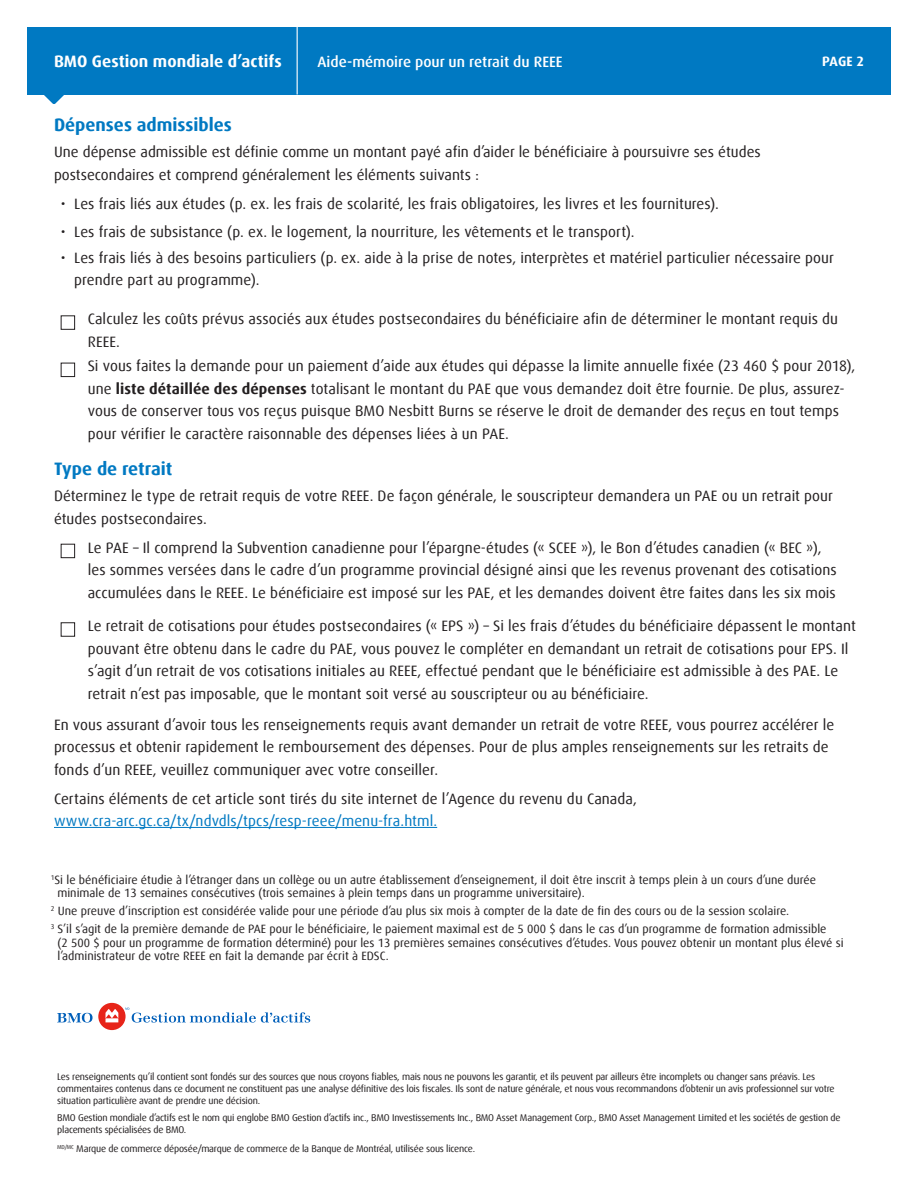
<style>
.page{position:relative;width:918px;height:1188px;background:#fff}
.page>*{position:absolute;margin:0;border:0;box-sizing:border-box;transform-origin:0 0}
.t1{font:700 18px "Dax Offc Pro";color:#0079c2}
.t2{font:700 16.5px "Dax Offc Pro";letter-spacing:.005em;color:#fff}
.Body_text_-_Form{font:15px/22.5px "Dax Offc Pro";letter-spacing:.005em;color:#231f20}
.Legal_entity_text{font:500 15px "Dax Pro";color:#fff}
.t3{font:700 13.5px "Dax Offc Pro";color:#fff}
.Paragraph_Headline{font:12px/13.5px "Dax Offc Pro";color:#231f20}
.Legal_7_5_9_Black{font:9.75px/12px "Dax Offc Pro";letter-spacing:-.02em;color:#231f20}
.s1{font-weight:700}
.s2{color:#0079c2}
</style>
<div class="page">
<div style="left:27px;top:27px;width:864px;height:67px;background:#0079c2"></div>
<svg style="left:43px;top:94px;width:22px;height:10px"></svg>
<hr style="left:297px;top:27px;width:1px;height:67px;background:#fff">
<svg style="left:57px;top:1013px;width:36px;height:10px"></svg>
<svg style="left:98px;top:1003px;width:28px;height:27px"></svg>
<svg style="left:106px;top:1009px;width:12px;height:13px"></svg>
<svg style="left:125px;top:1008px;width:185px;height:15px"></svg>
<hr style="left:54px;top:827px;width:383px;height:1px;background:#0079c2">
<div style="left:61px;top:315px;width:14px;height:15px;border:1px solid #231f20"></div>
<div style="left:61px;top:363px;width:14px;height:14px;border:1px solid #231f20"></div>
<div style="left:61px;top:544px;width:14px;height:14px;border:1px solid #231f20"></div>
<div style="left:61px;top:622px;width:14px;height:15px;border:1px solid #231f20"></div>
<p class="t2" style="left:54px;top:51px;width:229px">BMO Gestion mondiale d’actifs</p>
<p class="Legal_entity_text" style="left:317px;top:52px;width:247px">Aide-mémoire pour un retrait du REEE</p>
<p class="t3" style="left:822px;top:53px;width:43px">PAGE 2</p>
<p class="t1" style="left:54px;top:113px;width:179px">Dépenses admissibles</p>
<p class="Body_text_-_Form" style="left:54px;top:141px;width:708px">Une dépense admissible est définie comme un montant payé afin d’aider le bénéficiaire à poursuivre ses études postsecondaires et comprend généralement les éléments suivants :</p>
<p class="Body_text_-_Form" style="left:61px;top:192px;width:660px">• Les frais liés aux études (p. ex. les frais de scolarité, les frais obligatoires, les livres et les fournitures).</p>
<p class="Body_text_-_Form" style="left:61px;top:221px;width:575px">• Les frais de subsistance (p. ex. le logement, la nourriture, les vêtements et le transport).</p>
<p class="Body_text_-_Form" style="left:74px;top:246px;width:761px;text-indent:-14px">• Les frais liés à des besoins particuliers (p. ex. aide à la prise de notes, interprètes et matériel particulier nécessaire pour prendre part au programme).</p>
<p class="Body_text_-_Form" style="left:88px;top:308px;width:752px">Calculez les coûts prévus associés aux études postsecondaires du bénéficiaire afin de déterminer le montant requis du<br>REEE.</p>
<p class="Body_text_-_Form" style="left:88px;top:355px;width:769px">Si vous faites la demande pour un paiement d’aide aux études qui dépasse la limite annuelle fixée (23 460 $ pour 2018), une <span class="s1">liste détaillée des dépenses</span> totalisant le montant du PAE que vous demandez doit être fournie. De plus, assurez&shy;vous de conserver tous vos reçus puisque BMO Nesbitt Burns se réserve le droit de demander des reçus en tout temps pour vérifier le caractère raisonnable des dépenses liées à un PAE.</p>
<p class="t1" style="left:54px;top:457px;width:120px">Type de retrait</p>
<p class="Body_text_-_Form" style="left:54px;top:485px;width:781px">Déterminez le type de retrait requis de votre REEE. De façon générale, le souscripteur demandera un PAE ou un retrait pour études postsecondaires.</p>
<p class="Body_text_-_Form" style="left:88px;top:536px;width:751px">Le PAE – Il comprend la Subvention canadienne pour l’épargne-études (« SCEE »), le Bon d’études canadien (« BEC »), les sommes versées dans le cadre d’un programme provincial désigné ainsi que les revenus provenant des cotisations accumulées dans le REEE. Le bénéficiaire est imposé sur les PAE, et les demandes doivent être faites dans les six mois</p>
<p class="Body_text_-_Form" style="left:88px;top:615px;width:770px">Le retrait de cotisations pour études postsecondaires (« EPS ») – Si les frais d’études du bénéficiaire dépassent le montant pouvant être obtenu dans le cadre du PAE, vous pouvez le compléter en demandant un retrait de cotisations pour EPS. Il s’agit d’un retrait de vos cotisations initiales au REEE, effectué pendant que le bénéficiaire est admissible à des PAE. Le retrait n’est pas imposable, que le montant soit versé au souscripteur ou au bénéficiaire.</p>
<p class="Body_text_-_Form" style="left:54px;top:713px;width:782px">En vous assurant d’avoir tous les renseignements requis avant demander un retrait de votre REEE, vous pourrez accélérer le processus et obtenir rapidement le remboursement des dépenses. Pour de plus amples renseignements sur les retraits de fonds d’un REEE, veuillez communiquer avec votre conseiller.</p>
<p class="Body_text_-_Form" style="left:54px;top:787px;width:584px">Certains éléments de cet article sont tirés du site internet de l’Agence du revenu du Canada, <span class="s2">www.cra-arc.gc.ca/tx/ndvdls/tpcs/resp-reee/menu-fra.html.</span></p>
<p class="Paragraph_Headline" style="left:57px;top:873px;width:760px;text-indent:-7px"><sup>1</sup>Si le bénéficiaire étudie à l’étranger dans un collège ou un autre établissement d’enseignement, il doit être inscrit à temps plein à un cours d’une durée minimale de 13 semaines consécutives (trois semaines à plein temps dans un programme universitaire).</p>
<p class="Paragraph_Headline" style="left:51px;top:904px;width:740px"><sup>2</sup> Une preuve d’inscription est considérée valide pour une période d’au plus six mois à compter de la date de fin des cours ou de la session scolaire.</p>
<p class="Paragraph_Headline" style="left:58px;top:922px;width:788px;text-indent:-7px"><sup>3</sup> S’il s’agit de la première demande de PAE pour le bénéficiaire, le paiement maximal est de 5 000 $ dans le cas d’un programme de formation admissible<br>(2 500 $ pour un programme de formation déterminé) pour les 13 premières semaines consécutives d’études. Vous pouvez obtenir un montant plus élevé si l’administrateur de votre REEE en fait la demande par écrit à EDSC.</p>
<p class="Legal_7_5_9_Black" style="left:57px;top:1070px;width:779px">Les renseignements qu’il contient sont fondés sur des sources que nous croyons fiables, mais nous ne pouvons les garantir, et ils peuvent par ailleurs être incomplets ou changer sans préavis. Les commentaires contenus dans ce document ne constituent pas une analyse définitive des lois fiscales. Ils sont de nature générale, et nous vous recommandons d’obtenir un avis professionnel sur votre situation particulière avant de prendre une décision.</p>
<p class="Legal_7_5_9_Black" style="left:57px;top:1112px;width:785px">BMO Gestion mondiale d’actifs est le nom qui englobe BMO Gestion d’actifs inc., BMO Investissements Inc., BMO Asset Management Corp., BMO Asset Management Limited et les sociétés de gestion de placements spécialisées de BMO.</p>
<p class="Legal_7_5_9_Black" style="left:57px;top:1143px;width:419px"><sup>MD/MC</sup> Marque de commerce déposée/marque de commerce de la Banque de Montréal, utilisée sous licence.</p>
</div>
